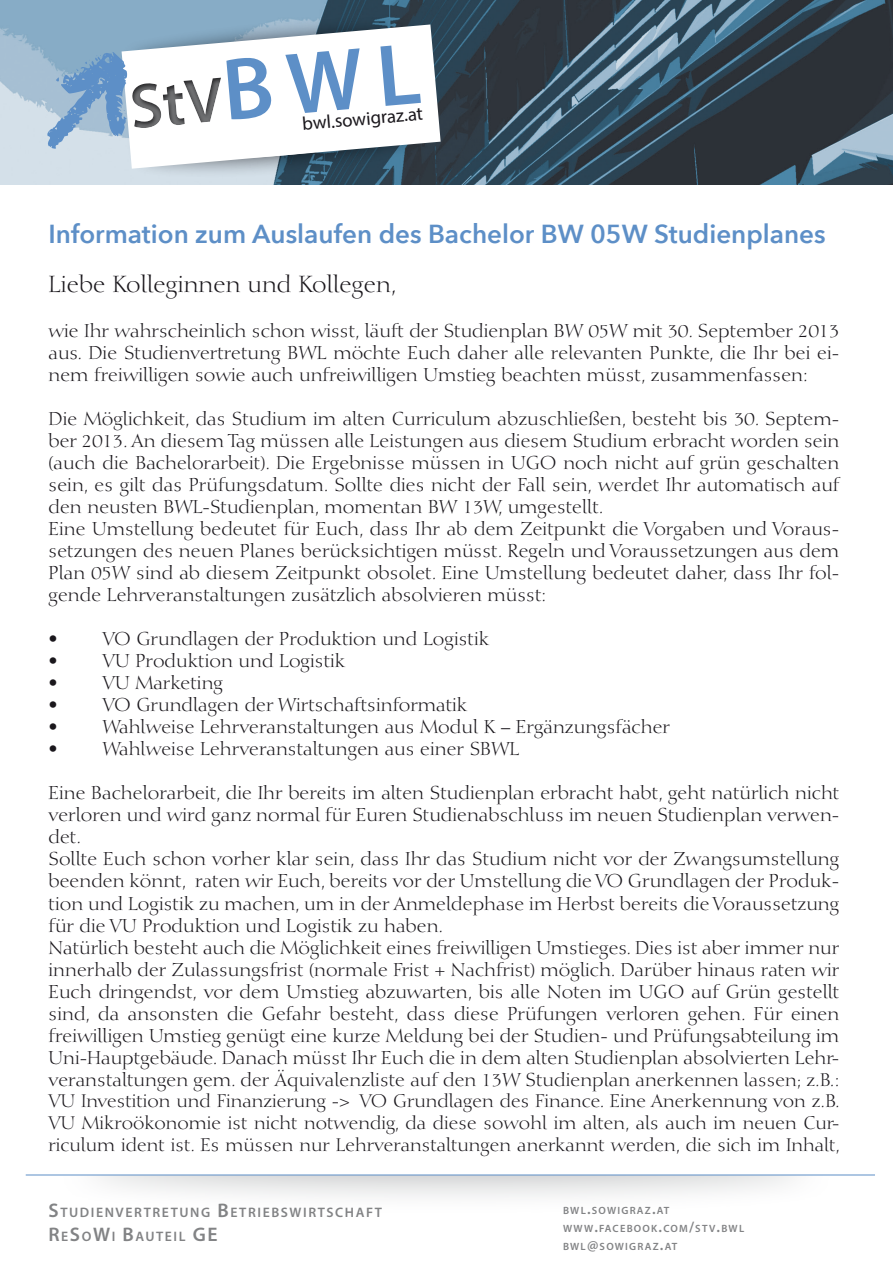
<style>
.page{position:relative;width:893px;height:1263px;background:#fff}
.page>*{position:absolute;margin:0;border:0;box-sizing:border-box;transform-origin:0 0}
.t1{font:600 25.95px "Avenir Next";color:#5d8fc7}
.t2{font:22.95px "Diotima";color:#1a171c}
.t3{font:18.75px "Myriad Pro";color:#1a171c}
.t4{font:18.3px/22px "Diotima";color:#1a171c}
.t5{font:18px/21.6px "Diotima";color:#1a171c;text-align:justify}
.t6{font:600 13.8px/23.5px "Myriad Pro";letter-spacing:.115em;color:#828385}
.t7{font:600 10.5px/18.1px "Myriad Pro";letter-spacing:.115em;color:#828385}
.s1{font-size:18px}
.s2{font-size:19.65px}
.s3{font-size:15px}
</style>
<div class="page">
<div style="left:57px;top:1114px;width:779px;height:100px;background:#a7a9ab;opacity:.75"></div>
<div style="left:0;top:999px;width:893px;height:176px;background:#fff"></div>
<img style="left:0;top:0;width:893px;height:185px">
<div style="left:120px;top:16px;width:315px;height:162px;background:#1a171c;opacity:.75"></div>
<svg style="left:122px;top:24px;width:319px;height:145px"></svg>
<hr style="left:26px;top:1175px;width:849px;height:1px;background:#5d8fc7">
<svg style="left:41px;top:34px;width:380px;height:135px"></svg>
<p class="t3" style="left:301px;top:112px;width:123px;rotate:-5deg">bwl.sowigraz.at</p>
<h1 class="t1" style="left:49px;top:218px;width:779px">Information zum Auslaufen des Bachelor BW 05W Studienplanes</h1>
<p class="t2" style="left:49px;top:271px;width:350px">Liebe Kolleginnen und Kollegen,</p>
<p class="t4" style="left:49px;top:320px;width:792px;text-align:justify">wie Ihr wahrscheinlich schon wisst, läuft der Studienplan BW 05W mit 30. September 2013 aus. Die Studienvertretung BWL möchte Euch daher alle relevanten Punkte, die Ihr bei ei&shy;nem freiwilligen sowie auch unfreiwilligen Umstieg beachten müsst, zusammenfassen:</p>
<p class="t4" style="left:49px;top:408px;width:792px">Die Möglichkeit, das Studium im alten Curriculum abzuschließen, besteht bis 30. Septem&shy;ber 2013. An diesem Tag müssen alle Leistungen aus diesem Studium erbracht worden sein (auch die Bachelorarbeit). Die Ergebnisse müssen in UGO noch nicht auf grün geschalten sein, es gilt das Prüfungsdatum. Sollte dies nicht der Fall sein, werdet Ihr automatisch auf den neusten BWL-Studienplan, momentan BW 13W, umgestellt.<br>Eine Umstellung bedeutet für Euch, dass Ihr ab dem Zeitpunkt die Vorgaben und Voraus&shy;setzungen des neuen Planes berücksichtigen müsst. Regeln und Voraussetzungen aus dem Plan 05W sind ab diesem Zeitpunkt obsolet. Eine Umstellung bedeutet daher, dass Ihr fol&shy;gende Lehrveranstaltungen zusätzlich absolvieren müsst:</p>
<p class="t4" style="left:49px;top:628px;width:11px">•</p>
<p class="t4" style="left:103px;top:628px;width:388px">VO Grundlagen der Produktion und Logistik</p>
<p class="t4" style="left:49px;top:650px;width:11px">•</p>
<p class="t4" style="left:103px;top:650px;width:244px">VU Produktion und Logistik</p>
<p class="t4" style="left:49px;top:672px;width:11px">•</p>
<p class="t4" style="left:103px;top:672px;width:122px">VU Marketing</p>
<p class="t4" style="left:49px;top:694px;width:11px">•</p>
<p class="t4" style="left:103px;top:694px;width:366px">VO Grundlagen der Wirtschaftsinformatik</p>
<p class="t4" style="left:49px;top:716px;width:11px">•</p>
<p class="t4" style="left:103px;top:716px;width:569px">Wahlweise Lehrveranstaltungen aus Modul K – Ergänzungsfächer</p>
<p class="t4" style="left:49px;top:738px;width:11px">•</p>
<p class="t4" style="left:103px;top:738px;width:418px">Wahlweise Lehrveranstaltungen aus einer SBWL</p>
<p class="t4" style="left:49px;top:782px;width:793px">Eine Bachelorarbeit, die Ihr bereits im alten Studienplan erbracht habt, geht natürlich nicht verloren und wird ganz normal für Euren Studienabschluss im neuen Studienplan verwen&shy;det.<br>Sollte Euch schon vorher klar sein, dass Ihr das Studium nicht vor der Zwangsumstellung beenden könnt, raten wir Euch, bereits vor der Umstellung die VO Grundlagen der Produk&shy;tion und Logistik zu machen, um in der Anmeldephase im Herbst bereits die Voraussetzung für die VU Produktion und Logistik zu haben.<br>Natürlich besteht auch die Möglichkeit eines freiwilligen Umstieges. Dies ist aber immer nur innerhalb der Zulassungsfrist (normale Frist + Nachfrist) möglich. Darüber hinaus raten wir Euch dringendst, vor dem Umstieg abzuwarten, bis alle Noten im UGO auf Grün gestellt sind, da ansonsten die Gefahr besteht, dass diese Prüfungen verloren gehen. Für einen freiwilligen Umstieg genügt eine kurze Meldung bei der Studien- und Prüfungsabteilung im Uni-Hauptgebäude. Danach müsst Ihr Euch die in dem alten Studienplan absolvierten Lehr&shy;veranstaltungen gem. der Äquivalenzliste auf den 13W Studienplan aner<span class="s1">kennen lassen; z.B.:</span></p>
<p class="t5" style="left:49px;top:1091px;width:793px">VU Investition und Finanzierung -&gt;→ VO Grundlagen des Finance. Eine Anerkennung von z.B.<br>VU Mikroökonomie ist nicht notwendig, da diese sowohl im alten, als auch im neuen Cur&shy;riculum ident ist. Es müssen nur Lehrveranstaltungen anerkannt werden, die sich im Inhalt,</p>
<p class="t6" style="left:49px;top:1201px;width:335px"><span class="s2">S</span>TUDIENVERTRETUNG <span class="s2">B</span>ETRIEBSWIRTSCHAFT<br><span class="s2">R</span>E<span class="s2">S</span>O<span class="s2">W</span>I <span class="s2">B</span>AUTEIL <span class="s2">GE</span></p>
<p class="t7" style="left:563px;top:1201px;width:183px">BWL<span class="s3">.</span>SOWIGRAZ<span class="s3">.</span>AT<br>WWW<span class="s3">.</span>FACEBOOK<span class="s3">.</span>COM<span class="s3">/</span>STV<span class="s3">.</span>BWL<br>BWL<span class="s3">@</span>SOWIGRAZ<span class="s3">.</span>AT</p>
</div>
